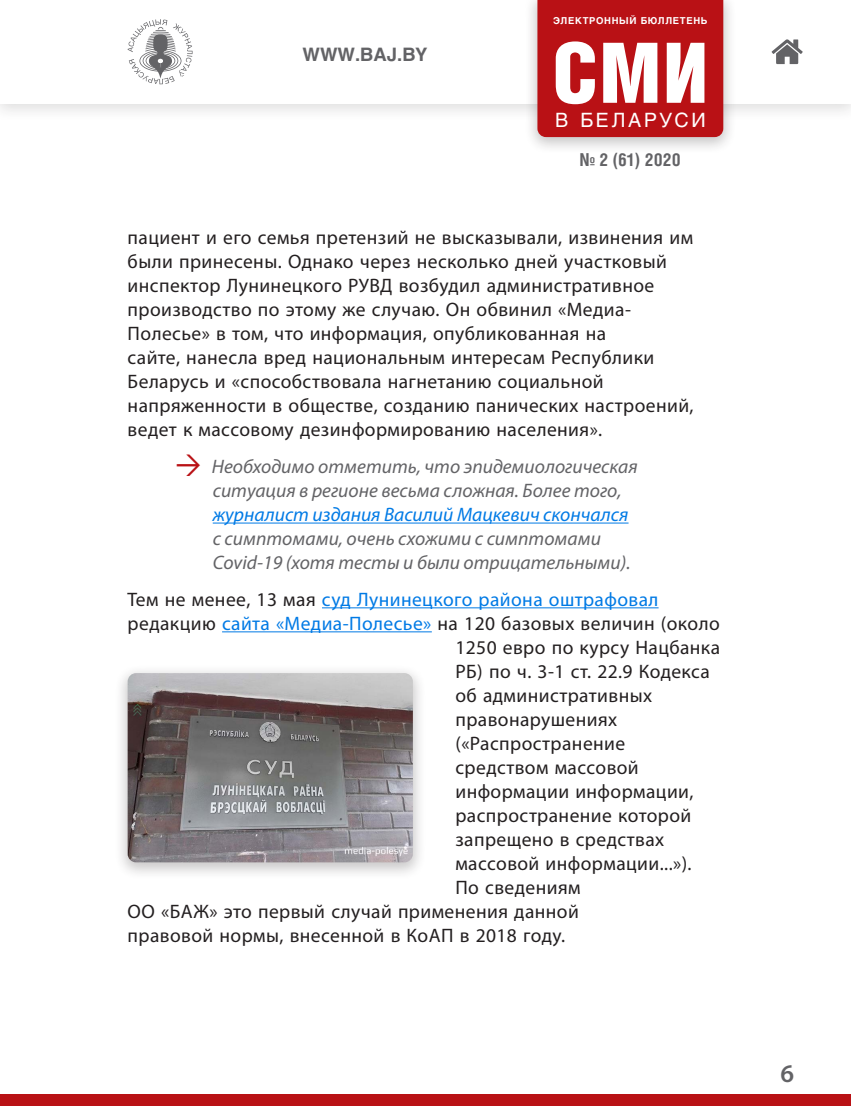
<style>
.page{position:relative;width:851px;height:1106px;background:#fff}
.page>*{position:absolute;margin:0;border:0;box-sizing:border-box;transform-origin:0 0}
.t1{font:83.55px "Helios Cond Black C";color:#fff}
.t2{font:600 25.5px "Myriad Pro";color:#636366}
.t3{font:19.5px/24px "Myriad Pro";letter-spacing:.02em;color:#231f20}
.t4{font:italic 19.5px/24px "Myriad Pro";color:#636366}
.t5{font:19.5px "Myriad Pro";letter-spacing:.02em;color:#007ae5}
.t6{font:italic 19.5px "Myriad Pro";color:#007ae5}
.t7{font:19.5px "Helios C";letter-spacing:.13em;color:#fff}
.t8{font:700 18.3px "Helios C";color:#636366}
.t9{font:700 17.85px "Helios Cond C";color:#636366}
.t10{font:700 9.45px "Helios C";letter-spacing:.07em;color:#fff}
.s1{color:#231f20}
.s2{color:#007ae5}
</style>
<div class="page">
<div style="left:0;top:1094px;width:850px;height:12px;background:#b91115"></div>
<hr style="left:213px;top:522px;width:415px;height:1px;background:#007ae5">
<hr style="left:322px;top:607px;width:336px;height:1px;background:#007ae5">
<hr style="left:222px;top:631px;width:210px;height:1px;background:#007ae5">
<div style="left:114px;top:663px;width:312px;height:217px;background:#231f20;opacity:.25"></div>
<img style="left:128px;top:673px;width:285px;height:189px">
<div style="left:0;top:0;width:850px;height:122px;background:#231f20;opacity:.15"></div>
<div style="left:0;top:0;width:850px;height:103px;background:#fff"></div>
<svg style="left:128px;top:19px;width:64px;height:65px"></svg>
<svg style="left:771px;top:39px;width:31px;height:25px"></svg>
<div style="left:523px;top:0;width:213px;height:155px;background:#231f20;opacity:.25"></div>
<div style="left:537px;top:0;width:186px;height:137px;background:#b91115"></div>
<p class="t8" style="left:302px;top:44px;width:126px">WWW.BAJ.BY</p>
<p class="t10" style="left:553px;top:15px;width:156px">ЭЛЕКТРОННЫЙ БЮЛЛЕТЕНЬ</p>
<h1 class="t1" style="left:552px;top:25px;width:158px">СМИ</h1>
<p class="t7" style="left:555px;top:109px;width:152px">В БЕЛАРУСИ</p>
<p class="t9" style="left:580px;top:149px;width:102px">№ 2 (61) 2020</p>
<p class="t3" style="left:128px;top:225px;width:567px">пациент и его семья претензий не высказывали, извинения им были принесены. Однако через несколько дней участковый инспектор Лунинецкого РУВД возбудил административное производство по этому же случаю. Он обвинил «Медиа-Полесье» в том, что информация, опубликованная на<br>сайте, нанесла вред национальным интересам Республики Беларусь и «способствовала нагнетанию социальной напряженности в обществе, созданию панических настроений, ведет к массовому дезинформированию населения».</p>
<p class="t4" style="left:212px;top:454px;width:427px">Необходимо отметить, что эпидемиологическая ситуация в регионе весьма сложная. Более того,</p>
<p class="t6" style="left:213px;top:502px;width:417px">журналист издания Василий Мацкевич скончался</p>
<p class="t4" style="left:213px;top:526px;width:419px">с симптомами, очень схожими с симптомами<br>Covid-19 (хотя тесты и были отрицательными).</p>
<p class="t5" style="left:128px;top:587px;width:532px"><span class="s1">Тем не менее, 13 мая</span> суд Лунинецкого района оштрафовал</p>
<p class="t3" style="left:128px;top:611px;width:593px">редакцию <span class="s2">сайта «Медиа-Полесье»</span> на 120 базовых величин (около</p>
<p class="t3" style="left:455px;top:635px;width:266px">1250 евро по курсу Нацбанка</p>
<p class="t3" style="left:455px;top:659px;width:256px">РБ) по ч. 3-1 ст. 22.9 Кодекса</p>
<p class="t3" style="left:455px;top:683px;width:198px">об административных</p>
<p class="t3" style="left:455px;top:707px;width:163px">правонарушениях</p>
<p class="t3" style="left:455px;top:731px;width:171px">(«Распространение</p>
<p class="t3" style="left:455px;top:755px;width:185px">средством массовой</p>
<p class="t3" style="left:455px;top:779px;width:239px">информации информации,</p>
<p class="t3" style="left:455px;top:803px;width:237px">распространение которой</p>
<p class="t3" style="left:455px;top:827px;width:210px">запрещено в средствах</p>
<p class="t3" style="left:455px;top:851px;width:238px">массовой информации...»).</p>
<p class="t3" style="left:455px;top:875px;width:127px">По сведениям</p>
<p class="t3" style="left:128px;top:899px;width:452px">ОО «БАЖ» это первый случай применения данной</p>
<p class="t3" style="left:128px;top:923px;width:439px">правовой нормы, внесенной в КоАП в 2018 году.</p>
<h2 class="t2" style="left:780px;top:1057px;width:15px">6</h2>
</div>
